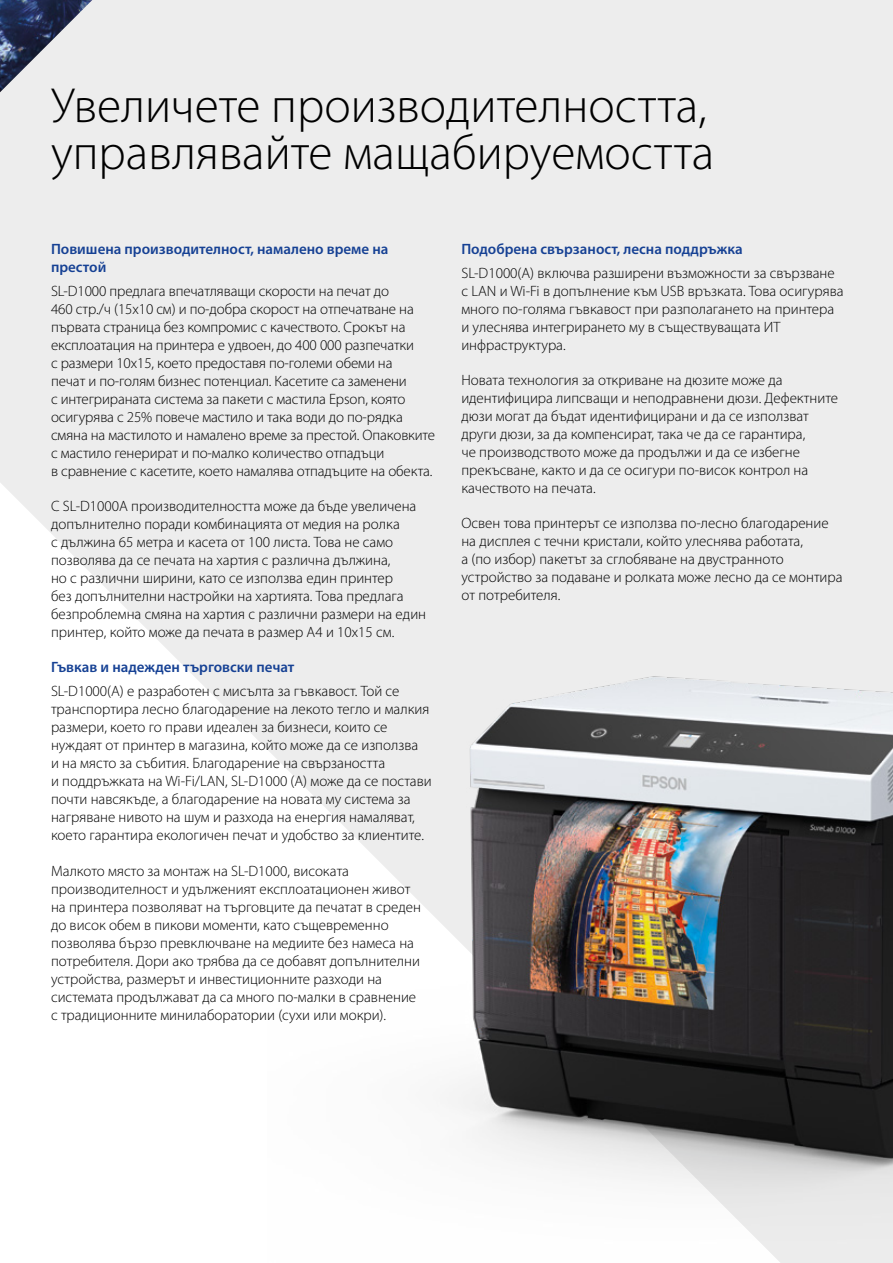
<style>
.page{position:relative;width:893px;height:1263px;background:#fff}
.page>*{position:absolute;margin:0;border:0;box-sizing:border-box;transform-origin:0 0}
.t1{font:300 49.5px/46.5px "Myriad Pro";color:#000}
.Brochure_Body_Copy{font:300 15px/18px "Myriad Pro";color:#000}
.Brochure_Body_Copy-2{font:600 15px "Myriad Pro";color:#164194}
.Brochure_Small_Sub_H{font:600 15px/18px "Myriad Pro";color:#164194}
</style>
<div class="page">
<div style="left:0;top:0;width:893px;height:750px;background:#ededed"></div>
<img style="left:0;top:0;width:92px;height:92px">
<img style="left:268px;top:631px;width:625px;height:632px">
<p class="t1" style="left:51px;top:83px;width:665px">Увеличете производителността, управлявайте мащабируемостта</p>
<p class="Brochure_Small_Sub_H" style="left:51px;top:239px;width:339px">Повишена производителност, намалено време на престой</p>
<p class="Brochure_Body_Copy" style="left:51px;top:282px;width:386px">SL-D1000 предлага впечатляващи скорости на печат до<br>460 стр./ч (15х10 см) и по-добра скорост на отпечатване на първата страница без компромис с качеството. Срокът на експлоатация на принтера е удвоен, до 400 000 разпечатки<br>с размери 10x15, което предоставя по-големи обеми на<br>печат и по-голям бизнес потенциал. Касетите са заменени<br>с интегрираната система за пакети с мастила Epson, която осигурява с 25% повече мастило и така води до по-рядка смяна на мастилото и намалено време за престой. Опаковките с мастило генерират и по-малко количество отпадъци<br>в сравнение с касетите, което намалява отпадъците на обекта.</p>
<p class="Brochure_Body_Copy" style="left:51px;top:497px;width:377px">С SL-D1000A производителността може да бъде увеличена допълнително поради комбинацията от медия на ролка<br>с дължина 65 метра и касета от 100 листа. Това не само позволява да се печата на хартия с различна дължина,<br>но с различни ширини, като се използва един принтер<br>без допълнителни настройки на хартията. Това предлага безпроблемна смяна на хартия с различни размери на един принтер, който може да печата в размер A4 и 10x15 см.</p>
<p class="Brochure_Body_Copy-2" style="left:51px;top:657px;width:245px">Гъвкав и надежден търговски печат</p>
<p class="Brochure_Body_Copy" style="left:51px;top:683px;width:382px">SL-D1000(A) е разработен с мисълта за гъвкавост. Той се транспортира лесно благодарение на лекото тегло и малкия размери, което го прави идеален за бизнеси, които се нуждаят от принтер в магазина, който може да се използва<br>и на място за събития. Благодарение на свързаността<br>и поддръжката на Wi-Fi/LAN, SL-D1000 (A) може да се постави почти навсякъде, а благодарение на новата му система за нагряване нивото на шум и разхода на енергия намаляват, което гарантира екологичен печат и удобство за клиентите.</p>
<p class="Brochure_Body_Copy" style="left:51px;top:862px;width:371px">Малкото място за монтаж на SL-D1000, високата производителност и удълженият експлоатационен живот на принтера позволяват на търговците да печатат в среден до висок обем в пикови моменти, като същевременно позволява бързо превключване на медиите без намеса на потребителя. Дори ако трябва да се добавят допълнителни устройства, размерът и инвестиционните разходи на системата продължават да са много по-малки в сравнение с традиционните минилаборатории (сухи или мокри).</p>
<p class="Brochure_Body_Copy-2" style="left:461px;top:239px;width:283px">Подобрена свързаност, лесна поддръжка</p>
<p class="Brochure_Body_Copy" style="left:461px;top:264px;width:384px">SL-D1000(A) включва разширени възможности за свързване с LAN и Wi-Fi в допълнение към USB връзката. Това осигурява много по-голяма гъвкавост при разполагането на принтера и улеснява интегрирането му в съществуващата ИТ инфраструктура.</p>
<p class="Brochure_Body_Copy" style="left:461px;top:371px;width:378px">Новата технология за откриване на дюзите може да идентифицира липсващи и неподравнени дюзи. Дефектните дюзи могат да бъдат идентифицирани и да се използват други дюзи, за да компенсират, така че да се гарантира,<br>че производството може да продължи и да се избегне прекъсване, както и да се осигури по-висок контрол на качеството на печата.</p>
<p class="Brochure_Body_Copy" style="left:461px;top:514px;width:383px">Освен това принтерът се използва по-лесно благодарение на дисплея с течни кристали, който улеснява работата,<br>а (по избор) пакетът за сглобяване на двустранното устройство за подаване и ролката може лесно да се монтира от потребителя.</p>
</div>
